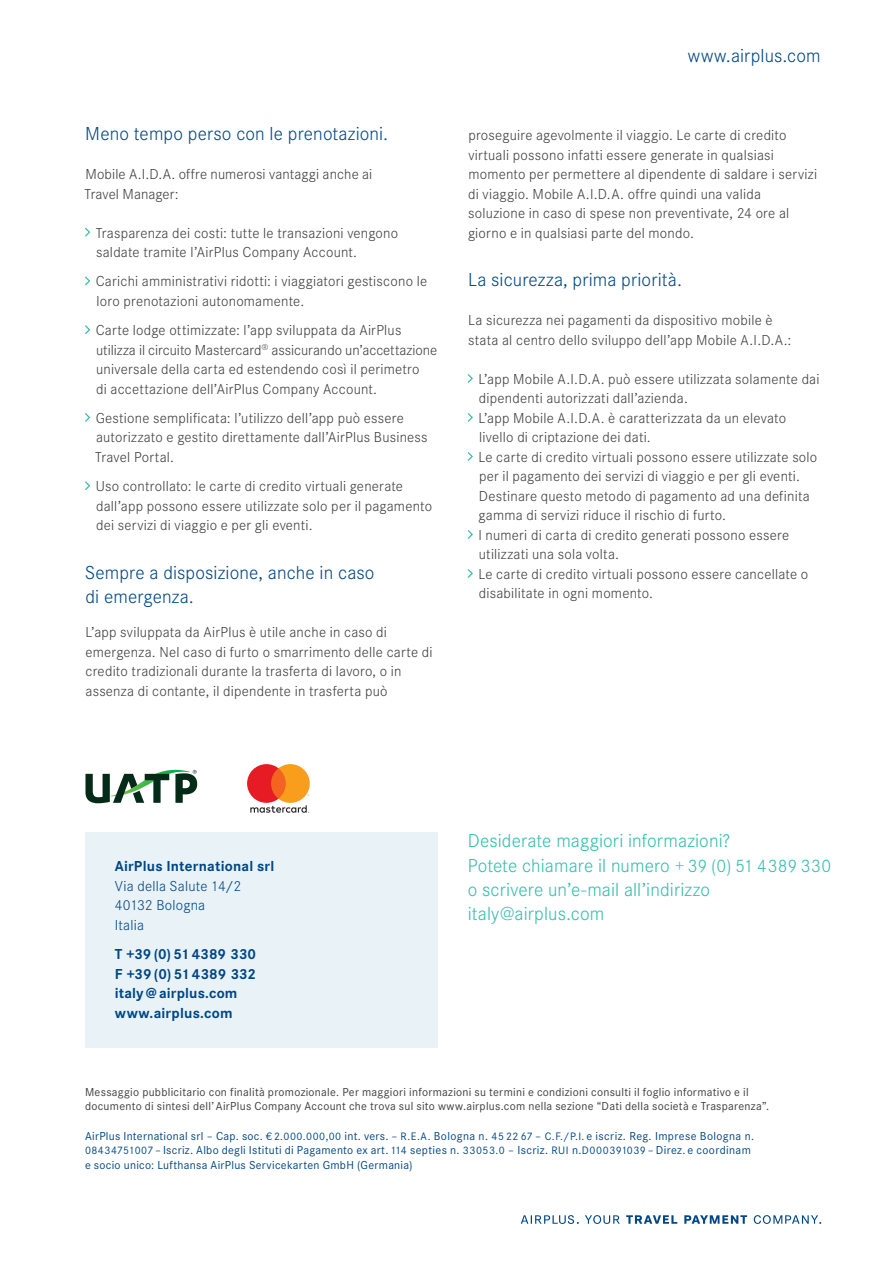
<style>
.page{position:relative;width:893px;height:1263px;background:#fff}
.page>*{position:absolute;margin:0;border:0;box-sizing:border-box;transform-origin:0 0}
.EN_Einleitung_oder_Z{font:300 19.5px/24.3px "Corporate S";letter-spacing:.005em;color:#004684}
.EN_Einleitung_oder_Z-2{font:300 19.5px/24.3px "Corporate S";letter-spacing:.005em;color:#33bdac}
.EN_Fließtext_10_13{font:300 15px/19.5px "Corporate S";letter-spacing:.015em;color:#3e3e3f}
.IT_Fließtext_10_13{font:700 15px "Corporate S";letter-spacing:.01em;color:#004684}
.IT_Fließtext_10_13-2{font:300 15px "Corporate S";letter-spacing:.015em;color:#004684}
.DE_Bildunterschrift{font:12px/14.5px "Corporate S";letter-spacing:.025em;color:#004684}
.EN_Bildunterschrift{font:12px/14.7px "Corporate S";letter-spacing:.025em;color:#3e3e3f}
.s1{font-size:18.75px}
.s2{font-size:11.25px}
</style>
<div class="page">
<svg style="left:85px;top:228px;width:5px;height:8px"></svg>
<svg style="left:85px;top:277px;width:5px;height:8px"></svg>
<svg style="left:85px;top:325px;width:5px;height:9px"></svg>
<svg style="left:85px;top:413px;width:5px;height:9px"></svg>
<svg style="left:85px;top:481px;width:5px;height:9px"></svg>
<svg style="left:468px;top:374px;width:5px;height:9px"></svg>
<svg style="left:468px;top:413px;width:5px;height:9px"></svg>
<svg style="left:468px;top:452px;width:5px;height:9px"></svg>
<svg style="left:468px;top:530px;width:5px;height:9px"></svg>
<svg style="left:468px;top:569px;width:5px;height:9px"></svg>
<div style="left:85px;top:832px;width:353px;height:216px;background:#e8f2f7"></div>
<svg style="left:85px;top:770px;width:112px;height:33px"></svg>
<svg style="left:247px;top:764px;width:63px;height:49px"></svg>
<svg style="left:521px;top:1215px;width:300px;height:9px"></svg>
<p class="EN_Einleitung_oder_Z" style="left:85px;top:122px;width:304px">Meno tempo perso con le prenotazioni.</p>
<p class="EN_Fließtext_10_13" style="left:85px;top:164px;width:289px">Mobile A.I.D.A. offre numerosi vantaggi anche ai<br>Travel Manager:</p>
<p class="EN_Fließtext_10_13" style="left:96px;top:223px;width:304px">Trasparenza dei costi: tutte le transazioni vengono saldate tramite l’AirPlus Company Account.</p>
<p class="EN_Fließtext_10_13" style="left:96px;top:272px;width:333px">Carichi amministrativi ridotti: i viaggiatori gestiscono le loro prenotazioni autonomamente.</p>
<p class="EN_Fließtext_10_13" style="left:96px;top:320px;width:343px">Carte lodge ottimizzate: l’app sviluppata da AirPlus utilizza il circuito Mastercard<sup>®</sup> assicurando un’accettazione universale della carta ed estendendo così il perimetro<br>di accettazione dell’AirPlus Company Account.</p>
<p class="EN_Fließtext_10_13" style="left:95px;top:408px;width:334px">Gestione semplificata: l’utilizzo dell’app può essere autorizzato e gestito direttamente dall’AirPlus Business<br>Travel Portal.</p>
<p class="EN_Fließtext_10_13" style="left:96px;top:476px;width:338px">Uso controllato: le carte di credito virtuali generate dall’app possono essere utilizzate solo per il pagamento dei servizi di viaggio e per gli eventi.</p>
<p class="EN_Einleitung_oder_Z" style="left:85px;top:560px;width:291px">Sempre a disposizione, anche in caso di emergenza.</p>
<p class="EN_Fließtext_10_13" style="left:85px;top:623px;width:349px">L’app sviluppata da AirPlus è utile anche in caso di emergenza. Nel caso di furto o smarrimento delle carte di credito tradizionali durante la trasferta di lavoro, o in assenza di contante, il dipendente in trasferta può</p>
<h1 class="EN_Einleitung_oder_Z" style="left:688px;top:44px;width:134px">www.airplus.com</h1>
<p class="EN_Fließtext_10_13" style="left:468px;top:125px;width:351px">proseguire agevolmente il viaggio. Le carte di credito virtuali possono infatti essere generate in qualsiasi momento per permettere al dipendente di saldare i servizi di viaggio. Mobile A.I.D.A. offre quindi una valida soluzione in caso di spese non preventivate, 24 ore al giorno e in qualsiasi parte del mondo.</p>
<p class="EN_Einleitung_oder_Z" style="left:468px;top:268px;width:216px">La sicurezza, prima priorità.</p>
<p class="EN_Fließtext_10_13" style="left:468px;top:311px;width:306px">La sicurezza nei pagamenti da dispositivo mobile è</p>
<p class="EN_Fließtext_10_13" style="left:468px;top:330px;width:325px">stata al centro dello sviluppo dell’app Mobile A.I.D.A.:</p>
<p class="EN_Fließtext_10_13" style="left:478px;top:369px;width:343px">L’app Mobile A.I.D.A. può essere utilizzata solamente dai dipendenti autorizzati dall’azienda.</p>
<p class="EN_Fließtext_10_13" style="left:478px;top:408px;width:309px">L’app Mobile A.I.D.A. è caratterizzata da un elevato livello di criptazione dei dati.</p>
<p class="EN_Fließtext_10_13" style="left:478px;top:447px;width:340px">Le carte di credito virtuali possono essere utilizzate solo per il pagamento dei servizi di viaggio e per gli eventi.<br>Destinare questo metodo di pagamento ad una definita gamma di servizi riduce il rischio di furto.</p>
<p class="EN_Fließtext_10_13" style="left:478px;top:525px;width:312px">I numeri di carta di credito generati possono essere utilizzati una sola volta.</p>
<p class="EN_Fließtext_10_13" style="left:478px;top:564px;width:331px">Le carte di credito virtuali possono essere cancellate o disabilitate in ogni momento.</p>
<p class="IT_Fließtext_10_13" style="left:115px;top:858px;width:161px">AirPlus International srl</p>
<p class="IT_Fließtext_10_13-2" style="left:115px;top:877px;width:128px">Via della Salute 14/2</p>
<p class="IT_Fließtext_10_13-2" style="left:115px;top:897px;width:92px">40132 Bologna</p>
<p class="IT_Fließtext_10_13-2" style="left:115px;top:916px;width:31px">Italia</p>
<p class="IT_Fließtext_10_13" style="left:115px;top:945px;width:143px">T +39 (0) 51 4389 330</p>
<p class="IT_Fließtext_10_13" style="left:115px;top:965px;width:143px">F +39 (0) 51 4389 332</p>
<p class="IT_Fließtext_10_13" style="left:115px;top:984px;width:124px">italy @ airplus.com</p>
<p class="IT_Fließtext_10_13" style="left:115px;top:1004px;width:119px">www.airplus.com</p>
<p class="EN_Einleitung_oder_Z-2" style="left:468px;top:829px;width:365px">Desiderate maggiori informazioni?<br>Potete chiamare il numero <span class="s1">+ 39 (0) 51 4389 330 </span>o scrivere un’e-mail all’indirizzo italy@airplus.com</p>
<p class="EN_Bildunterschrift" style="left:85px;top:1084px;width:686px">Messaggio pubblicitario con finalità promozionale. Per maggiori informazioni su termini e condizioni consulti il foglio informativo e il documento di sintesi dell’ AirPlus Company Account che trova sul sito www.airplus.com nella sezione “Dati della società e Trasparenza”.</p>
<p class="DE_Bildunterschrift" style="left:85px;top:1128px;width:671px">AirPlus International srl – Cap. soc. <span class="s2">€ 2.000.000,00</span> int. vers. – <span class="s2">R.E.A.</span> Bologna n. <span class="s2">45 22 67</span> – <span class="s2">C.F./P.I.</span> e iscriz. Reg. Imprese Bologna n.<br><span class="s2">08434751007</span> – Iscriz. Albo degli Istituti di Pagamento ex art. <span class="s2">114</span> septies n. <span class="s2">33053.0</span> – Iscriz. <span class="s2">RUI</span> n.<span class="s2">D000391039</span> – Direz. e coordinam e socio unico: Lufthansa AirPlus Servicekarten GmbH (Germania)</p>
</div>
